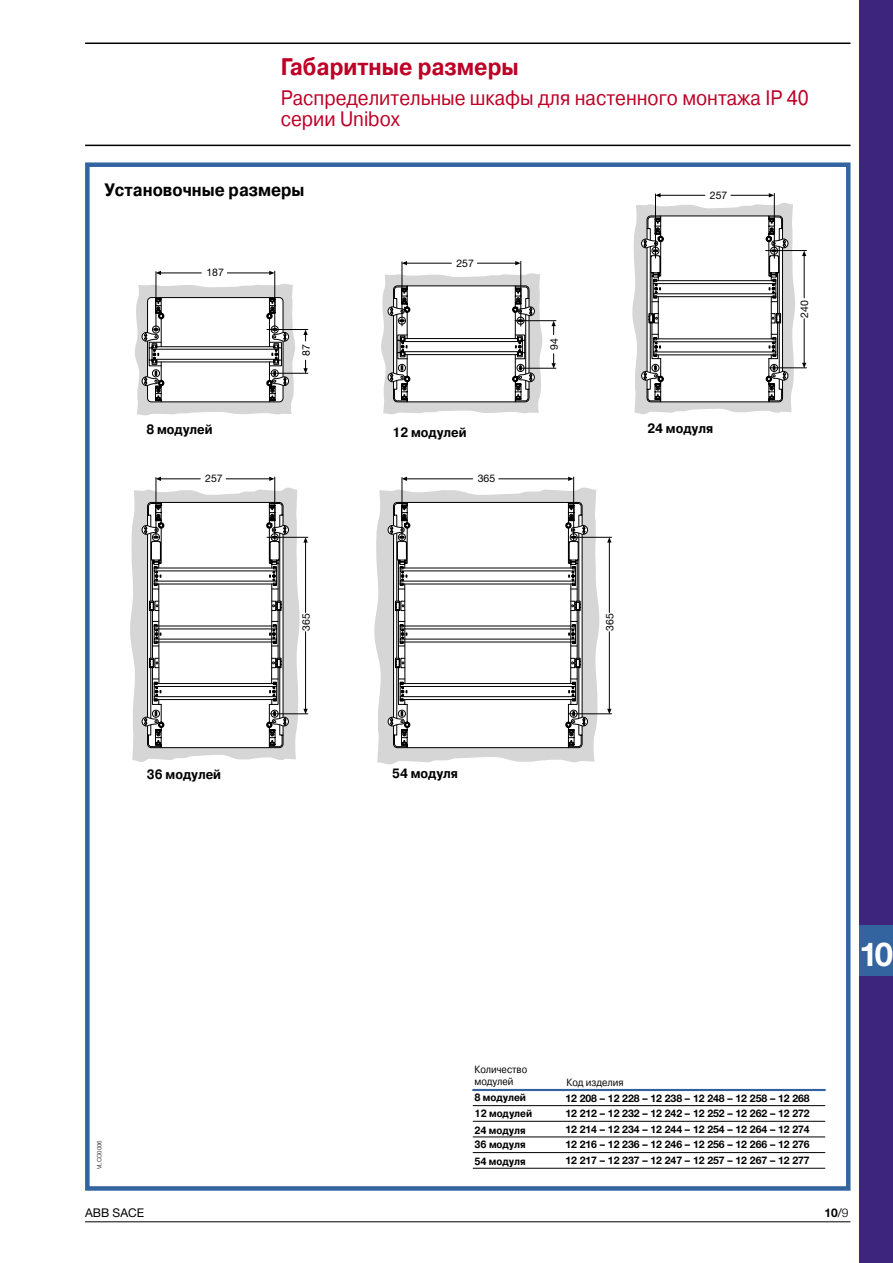
<style>
.page{position:relative;width:893px;height:1263px;background:#fff}
.page>*{position:absolute;margin:0;border:0;box-sizing:border-box;transform-origin:0 0}
.t1{font:700 33px "Helvetica Neue";color:#fff}
.t2{font:700 24px "Pragmatica C";color:#be0027;scale:.9 1}
.t3{font:21px/21px "Pragmatica C";color:#be0027;scale:.9 1}
.t4{font:700 18px "Pragmatica C";color:#000;scale:.9 1}
.t5{font:700 13.5px "Pragmatica C";color:#000;scale:.9 1}
.t6{font:12px "Helvetica Neue";color:#000}
.t7{font:700 12px "Helvetica Neue";color:#000}
.t8{font:700 10.5px/15.6px "Helvetica Neue";letter-spacing:-.005em;color:#000;text-align:justify}
.t9{font:700 10.5px/16.4px "Pragmatica C";color:#000;scale:.9 1}
.t10{font:10.5px "Helvetica Neue";color:#000}
.t11{font:10.5px/12px "Pragmatica C";color:#000;scale:.9 1}
.t12{font:300 6px "Helvetica Neue";color:#000}
.s1{font-weight:400}
.s2{font-weight:300}
</style>
<div class="page">
<div style="left:859px;top:0;width:34px;height:1263px;background:#3d257e"></div>
<hr style="left:85px;top:43px;width:765px;height:1px;background:#000">
<hr style="left:85px;top:145px;width:765px;height:1px;background:#000">
<div style="left:85px;top:162px;width:765px;height:1029px;border:4px solid #3364a0"></div>
<div style="left:859px;top:925px;width:34px;height:51px;background:#3364a0"></div>
<hr style="left:85px;top:1221px;width:765px;height:1px;background:#000">
<svg style="left:377px;top:488px;width:222px;height:276px;fill:#d6d6d6"></svg>
<svg style="left:130px;top:488px;width:170px;height:274px;fill:#d6d6d6"></svg>
<svg style="left:135px;top:284px;width:21px;height:131px"></svg>
<svg style="left:632px;top:203px;width:163px;height:211px"></svg>
<svg style="left:142px;top:502px;width:147px;height:246px"></svg>
<svg style="left:388px;top:700px;width:10px;height:48px"></svg>
<svg style="left:398px;top:502px;width:184px;height:246px"></svg>
<svg style="left:568px;top:525px;width:20px;height:201px;background:#a9a9a9"></svg>
<svg style="left:156px;top:271px;width:422px;height:429px"></svg>
<svg style="left:269px;top:271px;width:6px;height:4px"></svg>
<hr style="left:161px;top:273px;width:40px;height:1px;background:#000">
<svg style="left:156px;top:271px;width:5px;height:4px"></svg>
<hr style="left:267px;top:329px;width:41px;height:1px;background:#000">
<hr style="left:271px;top:373px;width:37px;height:1px;background:#000">
<svg style="left:303px;top:360px;width:5px;height:13px"></svg>
<svg style="left:303px;top:330px;width:5px;height:11px"></svg>
<hr style="left:520px;top:261px;width:1px;height:65px;background:#000">
<hr style="left:402px;top:262px;width:1px;height:64px;background:#000">
<hr style="left:477px;top:263px;width:39px;height:1px;background:#000">
<svg style="left:515px;top:261px;width:6px;height:4px"></svg>
<hr style="left:407px;top:263px;width:44px;height:1px;background:#000">
<svg style="left:402px;top:261px;width:5px;height:4px"></svg>
<hr style="left:515px;top:320px;width:41px;height:1px;background:#000">
<hr style="left:519px;top:368px;width:37px;height:1px;background:#000">
<svg style="left:551px;top:354px;width:5px;height:14px"></svg>
<svg style="left:551px;top:321px;width:5px;height:14px"></svg>
<hr style="left:774px;top:193px;width:1px;height:65px;background:#000">
<hr style="left:655px;top:194px;width:1px;height:64px;background:#000">
<hr style="left:731px;top:195px;width:38px;height:1px;background:#000">
<svg style="left:769px;top:193px;width:5px;height:4px"></svg>
<hr style="left:660px;top:195px;width:45px;height:1px;background:#000">
<svg style="left:655px;top:193px;width:6px;height:4px"></svg>
<hr style="left:766px;top:250px;width:40px;height:1px;background:#000">
<hr style="left:769px;top:368px;width:37px;height:1px;background:#000">
<hr style="left:804px;top:319px;width:1px;height:44px;background:#000">
<svg style="left:802px;top:363px;width:4px;height:5px"></svg>
<hr style="left:804px;top:256px;width:1px;height:42px;background:#000">
<svg style="left:802px;top:251px;width:4px;height:5px"></svg>
<hr style="left:274px;top:477px;width:1px;height:63px;background:#000">
<hr style="left:156px;top:477px;width:1px;height:60px;background:#000">
<hr style="left:226px;top:479px;width:44px;height:1px;background:#000">
<svg style="left:269px;top:477px;width:6px;height:4px"></svg>
<hr style="left:161px;top:479px;width:39px;height:1px;background:#000">
<svg style="left:156px;top:477px;width:5px;height:4px"></svg>
<hr style="left:267px;top:537px;width:41px;height:1px;background:#000">
<hr style="left:271px;top:713px;width:37px;height:1px;background:#000">
<hr style="left:305px;top:632px;width:1px;height:77px;background:#000">
<svg style="left:303px;top:709px;width:5px;height:5px"></svg>
<hr style="left:305px;top:542px;width:1px;height:70px;background:#000">
<svg style="left:303px;top:537px;width:5px;height:6px"></svg>
<hr style="left:571px;top:537px;width:41px;height:1px;background:#000">
<hr style="left:569px;top:713px;width:43px;height:1px;background:#000">
<hr style="left:609px;top:632px;width:1px;height:77px;background:#000">
<svg style="left:607px;top:709px;width:4px;height:5px"></svg>
<hr style="left:609px;top:542px;width:1px;height:70px;background:#000">
<svg style="left:607px;top:537px;width:4px;height:6px"></svg>
<hr style="left:573px;top:477px;width:1px;height:63px;background:#000">
<hr style="left:402px;top:477px;width:1px;height:63px;background:#000">
<hr style="left:499px;top:479px;width:69px;height:1px;background:#000">
<svg style="left:568px;top:477px;width:5px;height:4px"></svg>
<hr style="left:407px;top:479px;width:66px;height:1px;background:#000">
<svg style="left:402px;top:477px;width:5px;height:4px"></svg>
<hr style="left:473px;top:1089px;width:352px;height:2px;background:#33619d">
<hr style="left:473px;top:1105px;width:352px;height:1px;background:#000">
<hr style="left:473px;top:1121px;width:352px;height:1px;background:#000">
<hr style="left:473px;top:1136px;width:352px;height:1px;background:#000">
<hr style="left:473px;top:1152px;width:352px;height:1px;background:#000">
<hr style="left:473px;top:1168px;width:352px;height:1px;background:#000">
<h2 class="t2" style="left:281px;top:54px;width:266px">Габаритные размеры</h2>
<h3 class="t3" style="left:281px;top:87px;width:588px">Распределительные шкафы для настенного монтажа IP 40 серии Unibox</h3>
<h3 class="t4" style="left:105px;top:180px;width:224px">Установочные размеры</h3>
<p class="t10" style="left:206px;top:266px;width:19px">187</p>
<p class="t5" style="left:146px;top:421px;width:75px">8 модулей</p>
<p class="t10" style="left:205px;top:472px;width:19px">257</p>
<p class="t10" style="left:300px;top:356px;width:13px;rotate:-90deg">87</p>
<p class="t10" style="left:456px;top:257px;width:19px">257</p>
<p class="t5" style="left:392px;top:425px;width:84px">12 модулей</p>
<p class="t10" style="left:478px;top:472px;width:19px">365</p>
<p class="t10" style="left:548px;top:350px;width:13px;rotate:-90deg">94</p>
<p class="t10" style="left:710px;top:189px;width:19px">257</p>
<p class="t5" style="left:647px;top:421px;width:75px">24 модуля</p>
<p class="t10" style="left:300px;top:631px;width:19px;rotate:-90deg">365</p>
<p class="t10" style="left:603px;top:631px;width:19px;rotate:-90deg">365</p>
<p class="t5" style="left:147px;top:767px;width:84px">36 модулей</p>
<p class="t5" style="left:392px;top:766px;width:75px">54 модуля</p>
<p class="t10" style="left:798px;top:318px;width:19px;rotate:-90deg">240</p>
<h1 class="t1" style="left:860px;top:933px;width:35px">10</h1>
<p class="t12" style="left:96px;top:1169px;width:30px;rotate:-90deg">VLCO0006</p>
<p class="t11" style="left:474px;top:1064px;width:60px">Количество модулей</p>
<p class="t9" style="left:474px;top:1089px;width:66px">8 модулей<br>12 модулей<br>24 модуля</p>
<p class="t9" style="left:474px;top:1137px;width:58px">36 модуля<br>54 модуля</p>
<p class="t11" style="left:566px;top:1076px;width:65px">Код изделия</p>
<p class="t8" style="left:565px;top:1090px;width:246px">12 208 – 12 228 – 12 238 – 12 248 – 12 258 – 12 268<br>12 212 – 12 232 – 12 242 – 12 252 – 12 262 – 12 272<br>12 214 – 12 234 – 12 244 – 12 254 – 12 264 – 12 274<br>12 216 – 12 236 – 12 246 – 12 256 – 12 266 – 12 276<br>12 217 – 12 237 – 12 247 – 12 257 – 12 267 – 12 277</p>
<p class="t6" style="left:85px;top:1206px;width:61px">ABB SACE</p>
<p class="t7" style="left:825px;top:1205px;width:26px">10<span class="s1">/</span><span class="s2">9</span></p>
</div>
